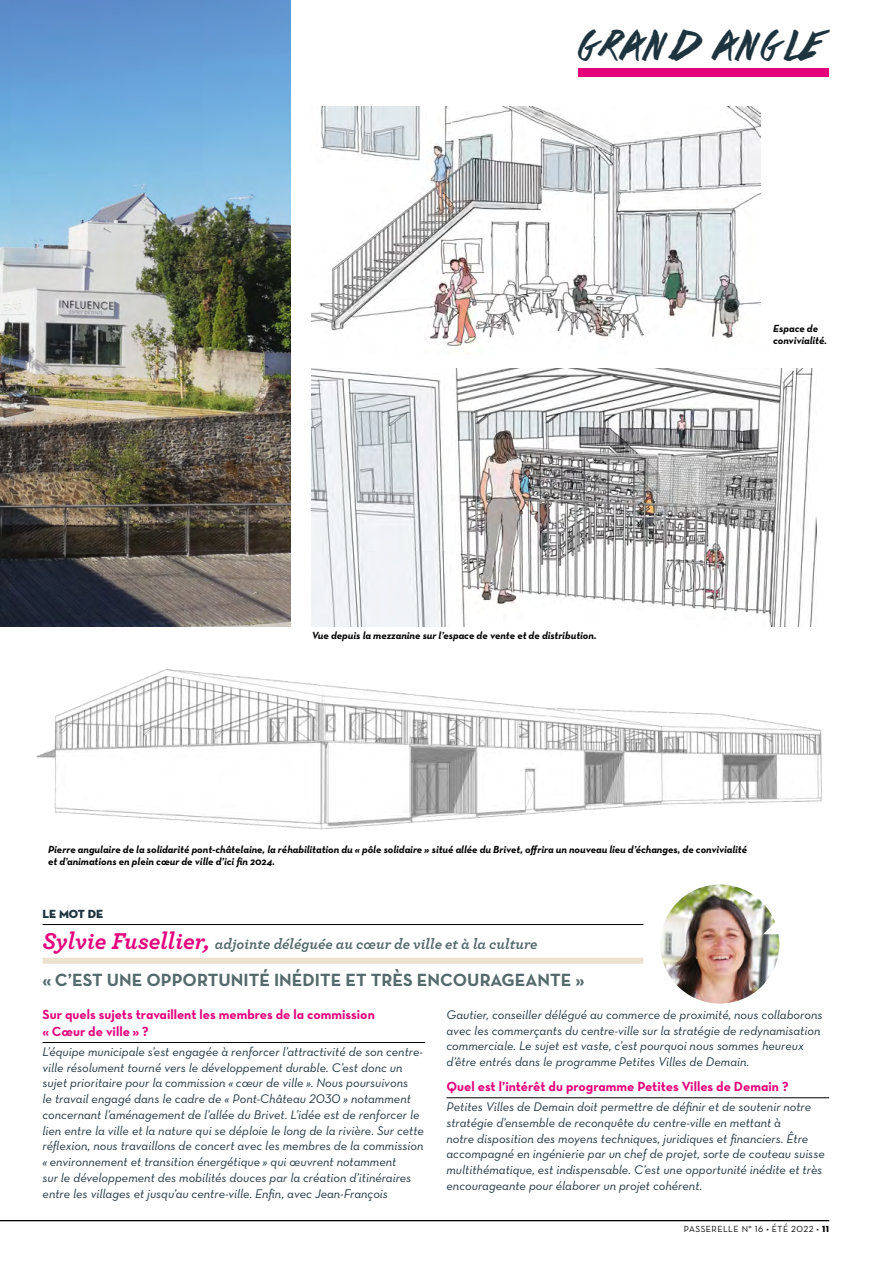
<style>
.page{position:relative;width:893px;height:1263px;background:#fff}
.page>*{position:absolute;margin:0;border:0;box-sizing:border-box;transform-origin:0 0}
.t1{font:45px "Da Streets";letter-spacing:.05em;color:#1d343f}
.t2{font:700 18px "Neutra Text";color:#556a6b}
.t3{font:italic 700 15px "Archer Pro";color:#556a6b}
.t4{font:13.5px/16.5px "Neutra Text Bold Alt";color:#e5007c}
.t5{font:12.75px/15.8px "Neutra Text Book Italic Alt";color:#1d343f}
.t6{font:12px "Neutra Disp Titling";color:#1d343f}
.t7{font:italic 700 10.5px/12px "Neutra Text";color:#000}
.t8{font:9px "Neutra Text Book Alt";letter-spacing:.05em;color:#000}
.s1{font-size:24px;color:#e5007c}
.s2{font-family:"Neutra Disp Titling"}
</style>
<div class="page">
<img style="left:0;top:0;width:291px;height:626px">
<div style="left:578px;top:68px;width:251px;height:9px;background:#e5007c"></div>
<hr style="left:43px;top:1042px;width:382px;height:1px;background:#000">
<hr style="left:43px;top:924px;width:600px;height:1px;background:#000">
<div style="left:43px;top:958px;width:600px;height:6px;background:#ede1d0"></div>
<hr style="left:446px;top:1097px;width:383px;height:1px;background:#000">
<img style="left:36px;top:669px;width:786px;height:161px">
<img style="left:312px;top:368px;width:505px;height:258px">
<img style="left:312px;top:106px;width:448px;height:248px">
<hr style="left:0;top:1220px;width:829px;height:1px;background:#000">
<img style="left:660px;top:884px;width:119px;height:119px;border-radius:60px">
<svg style="left:763px;top:918px;width:15px;height:16px"></svg>
<h1 class="t1" style="left:578px;top:24px;width:242px">GRAND ANGLE</h1>
<p class="t7" style="left:773px;top:322px;width:55px">Espace de convivialité.</p>
<p class="t7" style="left:312px;top:629px;width:286px">Vue depuis la mezzanine sur l’espace de vente et de distribution.</p>
<p class="t7" style="left:48px;top:843px;width:701px">Pierre angulaire de la solidarité pont-châtelaine, la réhabilitation du « pôle solidaire » situé allée du Brivet, offrira un nouveau lieu d’échanges, de convivialité et d’animations en plein cœur de ville d’ici fin 2024.</p>
<p class="t6" style="left:43px;top:906px;width:62px">LE MOT DE</p>
<p class="t3" style="left:43px;top:932px;width:496px"><span class="s1">Sylvie Fusellier,</span> adjointe déléguée au cœur de ville et à la culture</p>
<h2 class="t2" style="left:43px;top:968px;width:543px">« C’EST UNE OPPORTUNITÉ INÉDITE ET TRÈS ENCOURAGEANTE »</h2>
<p class="t5" style="left:446px;top:1006px;width:378px">Gautier, conseiller délégué au commerce de proximité, nous collaborons avec les commerçants du centre-ville sur la stratégie de redynamisation commerciale. Le sujet est vaste, c’est pourquoi nous sommes heureux d’être entrés dans le programme Petites Villes de Demain.</p>
<p class="t4" style="left:446px;top:1078px;width:344px">Quel est l’intérêt du programme Petites Villes de Demain ?</p>
<p class="t5" style="left:446px;top:1099px;width:380px">Petites Villes de Demain doit permettre de définir et de soutenir notre stratégie d’ensemble de reconquête du centre-ville en mettant à<br>notre disposition des moyens techniques, juridiques et financiers. Être accompagné en ingénierie par un chef de projet, sorte de couteau suisse multithématique, est indispensable. C’est une opportunité inédite et très encourageante pour élaborer un projet cohérent.</p>
<p class="t4" style="left:43px;top:1006px;width:334px">Sur quels sujets travaillent les membres de la commission « Cœur de ville » ?</p>
<p class="t5" style="left:43px;top:1043px;width:383px">L’équipe municipale s’est engagée à renforcer l’attractivité de son centre&shy;ville résolument tourné vers le développement durable. C’est donc un sujet prioritaire pour la commission « cœur de ville ». Nous poursuivons<br>le travail engagé dans le cadre de « Pont-Château 2030 » notamment concernant l’aménagement de l’allée du Brivet. L’idée est de renforcer le lien entre la ville et la nature qui se déploie le long de la rivière. Sur cette réflexion, nous travaillons de concert avec les membres de la commission « environnement et transition énergétique » qui œuvrent notamment<br>sur le développement des mobilités douces par la création d’itinéraires entre les villages et jusqu’au centre-ville. Enfin, avec Jean-François</p>
<p class="t8" style="left:684px;top:1223px;width:147px">PASSERELLE N° 16 • ÉTÉ 2022 • <span class="s2">11</span></p>
</div>
